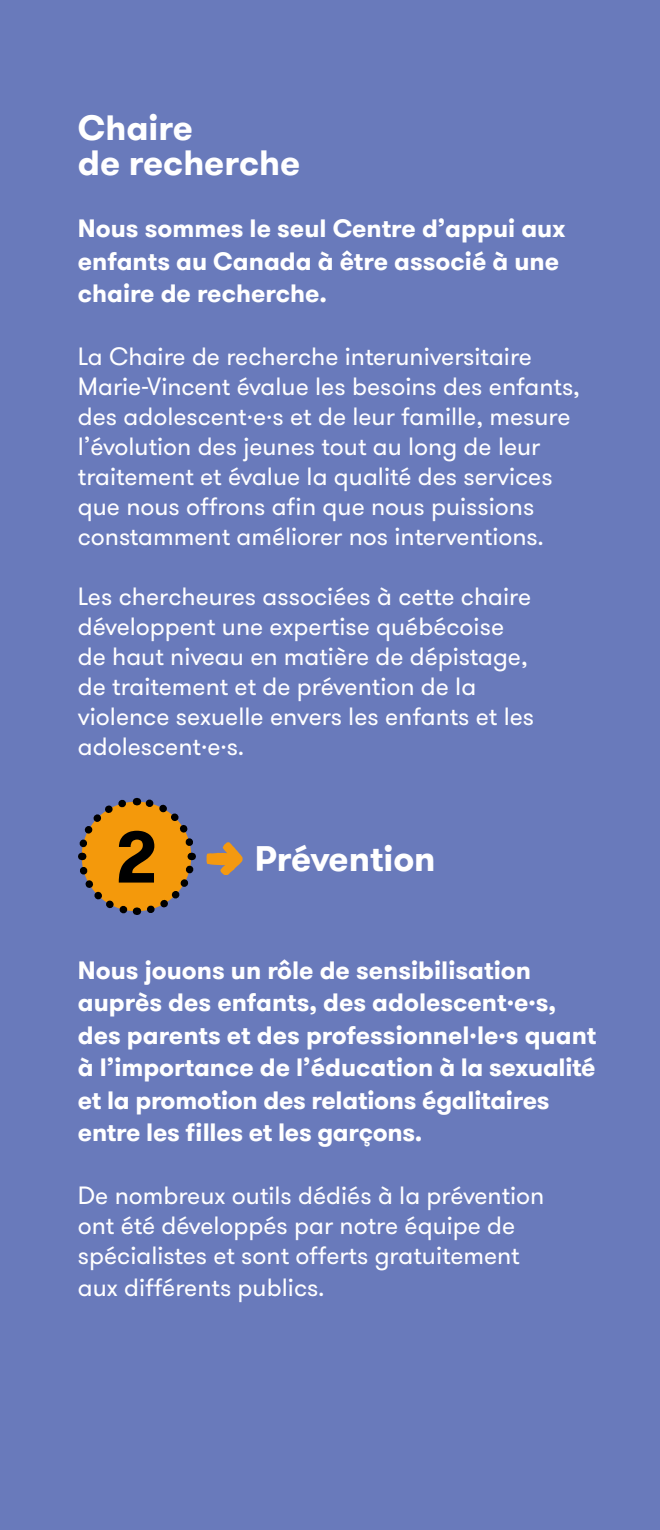
<style>
.page{position:relative;width:660px;height:1530px;background:#697abb}
.page>*{position:absolute;margin:0;border:0;box-sizing:border-box;transform-origin:0 0}
.t1{font:700 72.5px "GT Walsheim";color:#000}
.t2{font:700 35px "GT Walsheim";color:#fff}
.t3{font:25px/30px "GT Walsheim";color:#fff}
.t4{font:700 25px/32.5px "GT Walsheim";color:#fff}
</style>
<div class="page">
<svg style="left:78px;top:797px;width:118px;height:118px"></svg>
<svg style="left:207px;top:842px;width:36px;height:33px"></svg>
<p class="t2" style="left:78px;top:105px;width:117px">Chaire</p>
<p class="t2" style="left:78px;top:140px;width:224px">de recherche</p>
<p class="t4" style="left:78px;top:212px;width:489px">Nous sommes le seul Centre d’appui aux enfants au Canada à être associé à une chaire de recherche.</p>
<p class="t3" style="left:78px;top:342px;width:504px">La Chaire de recherche interuniversitaire Marie-Vincent évalue les besoins des enfants, des adolescent·e·s et de leur famille, mesure l’évolution des jeunes tout au long de leur traitement et évalue la qualité des services que nous offrons afin que nous puissions constamment améliorer nos interventions.</p>
<p class="t3" style="left:78px;top:582px;width:458px">Les chercheures associées à cette chaire développent une expertise québécoise de haut niveau en matière de dépistage, de traitement et de prévention de la violence sexuelle envers les enfants et les adolescent·e·s.</p>
<p class="t1" style="left:116px;top:810px;width:43px">2</p>
<p class="t2" style="left:255px;top:836px;width:182px">Prévention</p>
<p class="t4" style="left:78px;top:954px;width:520px">Nous jouons un rôle de sensibilisation auprès des enfants, des adolescent·e·s, des parents et des professionnel·le·s quant à l’importance de l’éducation à la sexualité et la promotion des relations égalitaires entre les filles et les garçons.</p>
<p class="t3" style="left:78px;top:1181px;width:468px">De nombreux outils dédiés à la prévention ont été développés par notre équipe de spécialistes et sont offerts gratuitement</p>
<p class="t3" style="left:78px;top:1273px;width:248px">aux différents publics.</p>
</div>
